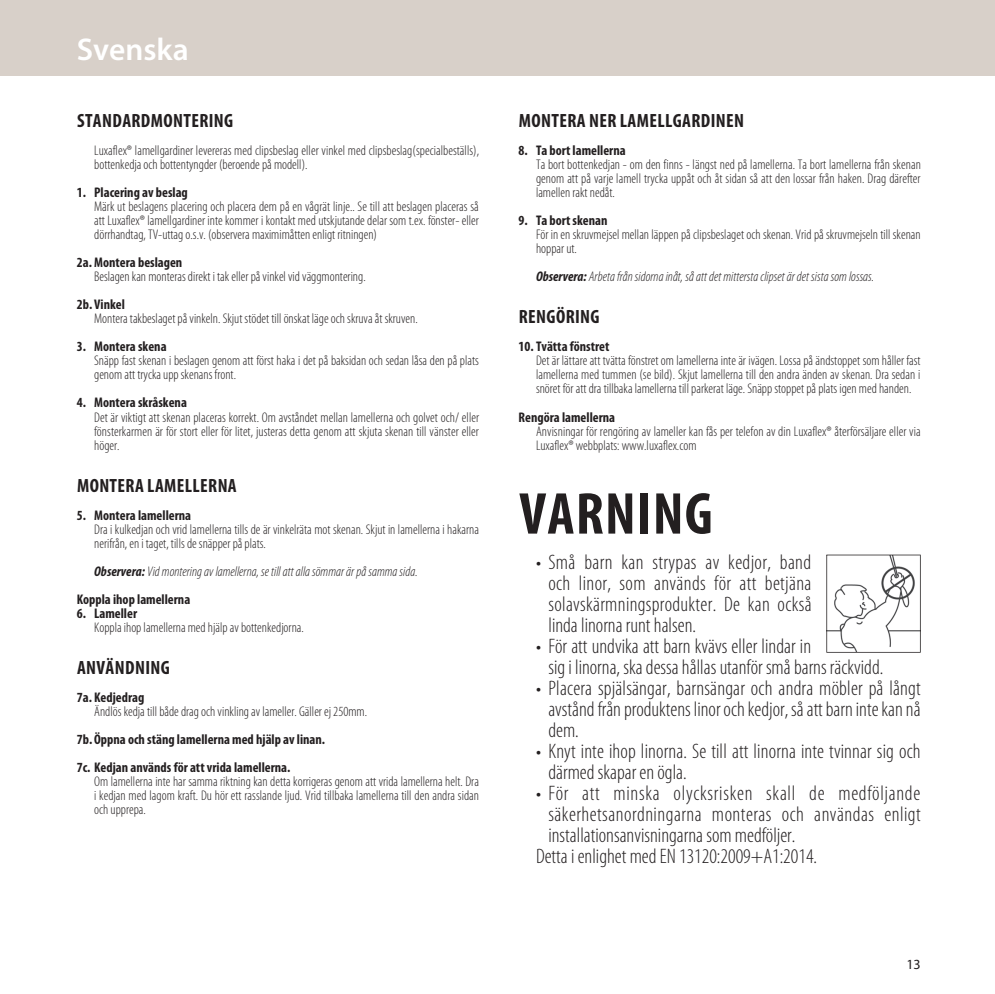
<style>
.page{position:relative;width:995px;height:994px;background:#fff}
.page>*{position:absolute;margin:0;border:0;box-sizing:border-box;transform-origin:0 0}
.t1{font:700 condensed 59.5px "Myriad Pro";letter-spacing:.02em;color:#231f20}
.t2{font:600 31.5px "Myriad Pro";color:#fff}
.t3{font:300 condensed 21px/21px "Myriad Pro";color:#231f20;text-align:justify}
.t4{font:300 condensed 21px "Myriad Pro";letter-spacing:.025em;color:#231f20}
.t5{font:300 condensed 21px "Myriad Pro";letter-spacing:.035em;color:#231f20}
.t6{font:700 condensed 19.25px "Myriad Pro";letter-spacing:.02em;color:#231f20}
.t7{font:300 condensed 14px/14px "Myriad Pro";color:#231f20}
.t8{font:700 condensed 14px/28px "Myriad Pro";color:#231f20}
.t9{font:italic 300 condensed 14px/28px "Myriad Pro";color:#231f20}
.t10{font:14px "Myriad Pro";color:#231f20}
.s1{font-weight:700}
.s2{font-weight:700;font-style:normal}
</style>
<div class="page">
<svg style="left:826px;top:554px;width:94px;height:98px"></svg>
<hr style="left:0;top:0;width:2px;height:76px;background:#d8d0c9">
<div style="left:2px;top:0;width:992px;height:76px;background:#d8d0c9"></div>
<h2 class="t2" style="left:77px;top:29px;width:113px">Svenska</h2>
<h3 class="t6" style="left:77px;top:109px;width:158px">STANDARDMONTERING</h3>
<p class="t7" style="left:94px;top:143px;width:386px">Luxaflex® lamellgardiner levereras med clipsbeslag eller vinkel med clipsbeslag(specialbeställs), bottenkedja och bottentyngder (beroende på modell).</p>
<p class="t8" style="left:77px;top:178px;width:112px">1. Placering av beslag</p>
<p class="t7" style="left:94px;top:199px;width:386px;text-align:justify">Märk ut beslagens placering och placera dem på en vågrät linje.. Se till att beslagen placeras så att Luxaflex® lamellgardiner inte kommer i kontakt med utskjutande delar som t.ex. fönster- eller dörrhandtag, TV-uttag o.s.v. (observera maximimåtten enligt ritningen)</p>
<p class="t8" style="left:77px;top:248px;width:107px">2a. Montera beslagen</p>
<p class="t7" style="left:94px;top:269px;width:273px">Beslagen kan monteras direkt i tak eller på vinkel vid väggmontering.</p>
<p class="t8" style="left:77px;top:290px;width:50px">2b. Vinkel</p>
<p class="t7" style="left:94px;top:311px;width:325px">Montera takbeslaget på vinkeln. Skjut stödet till önskat läge och skruva åt skruven.</p>
<p class="t8" style="left:77px;top:332px;width:91px">3. Montera skena</p>
<p class="t7" style="left:94px;top:353px;width:386px">Snäpp fast skenan i beslagen genom att först haka i det på baksidan och sedan låsa den på plats genom att trycka upp skenans front.</p>
<p class="t8" style="left:77px;top:388px;width:112px">4. Montera skråskena</p>
<p class="t7" style="left:94px;top:409px;width:386px;text-align:justify">Det är viktigt att skenan placeras korrekt. Om avståndet mellan lamellerna och golvet och/ eller fönsterkarmen är för stort eller för litet, justeras detta genom att skjuta skenan till vänster eller höger.</p>
<h3 class="t6" style="left:77px;top:473px;width:161px">MONTERA LAMELLERNA</h3>
<p class="t8" style="left:77px;top:500px;width:116px">5. Montera lamellerna</p>
<p class="t7" style="left:94px;top:521px;width:386px">Dra i kulkedjan och vrid lamellerna tills de är vinkelräta mot skenan. Skjut in lamellerna i hakarna nerifrån, en i taget, tills de snäpper på plats.</p>
<p class="t9" style="left:77px;top:556px;width:342px;text-indent:17px"><span class="s1">Observera:</span> Vid montering av lamellerna, se till att alla sömmar är på samma sida.<br><span class="s2">Koppla ihop lamellerna</span></p>
<p class="t8" style="left:77px;top:598px;width:62px">6. Lameller</p>
<p class="t7" style="left:94px;top:619px;width:211px">Koppla ihop lamellerna med hjälp av bottenkedjorna.</p>
<h3 class="t6" style="left:77px;top:655px;width:94px">ANVÄNDNING</h3>
<p class="t8" style="left:77px;top:682px;width:69px">7a. Kedjedrag</p>
<p class="t7" style="left:94px;top:703px;width:274px">Ändlös kedja till både drag och vinkling av lameller. Gäller ej 250mm.</p>
<p class="t8" style="left:77px;top:724px;width:250px">7b. Öppna och stäng lamellerna med hjälp av linan.<br>7c. Kedjan används för att vrida lamellerna.</p>
<p class="t7" style="left:94px;top:773px;width:386px;text-align:justify">Om lamellerna inte har samma riktning kan detta korrigeras genom att vrida lamellerna helt. Dra i kedjan med lagom kraft. Du hör ett rasslande ljud. Vrid tillbaka lamellerna till den andra sidan och upprepa.</p>
<h3 class="t6" style="left:518px;top:109px;width:227px">MONTERA NER LAMELLGARDINEN</h3>
<p class="t8" style="left:518px;top:136px;width:109px">8. Ta bort lamellerna</p>
<p class="t7" style="left:536px;top:157px;width:386px;text-align:justify">Ta bort bottenkedjan - om den finns - längst ned på lamellerna. Ta bort lamellerna från skenan genom att på varje lamell trycka uppåt och åt sidan så att den lossar från haken. Drag därefter lamellen rakt nedåt.</p>
<p class="t8" style="left:518px;top:206px;width:90px">9. Ta bort skenan</p>
<p class="t7" style="left:536px;top:227px;width:386px">För in en skruvmejsel mellan läppen på clipsbeslaget och skenan. Vrid på skruvmejseln till skenan hoppar ut.</p>
<p class="t9" style="left:536px;top:262px;width:340px"><span class="s1">Observera:</span> Arbeta från sidorna inåt, så att det mittersta clipset är det sista som lossas.</p>
<h3 class="t6" style="left:518px;top:305px;width:82px">RENGÖRING</h3>
<p class="t8" style="left:518px;top:332px;width:92px">10. Tvätta fönstret</p>
<p class="t7" style="left:536px;top:353px;width:386px;text-align:justify">Det är lättare att tvätta fönstret om lamellerna inte är ivägen. Lossa på ändstoppet som håller fast lamellerna med tummen (se bild). Skjut lamellerna till den andra änden av skenan. Dra sedan i snöret för att dra tillbaka lamellerna till parkerat läge. Snäpp stoppet på plats igen med handen.</p>
<p class="t8" style="left:518px;top:402px;width:98px">Rengöra lamellerna</p>
<p class="t7" style="left:536px;top:423px;width:386px">Anvisningar för rengöring av lameller kan fås per telefon av din Luxaflex® återförsäljare eller via<br>Luxaflex® webbplats: www.luxaflex.com</p>
<h1 class="t1" style="left:519px;top:476px;width:195px">VARNING</h1>
<h3 class="t3" style="left:548px;top:551px;width:265px;text-indent:-12px">• Små barn kan strypas av kedjor, band och linor, som används för att betjäna solavskärmningsprodukter. De kan också linda linorna runt halsen.</h3>
<h3 class="t3" style="left:548px;top:635px;width:336px;text-indent:-12px">• För att undvika att barn kvävs eller lindar in<br>sig i linorna, ska dessa hållas utanför små barns räckvidd.</h3>
<h3 class="t3" style="left:548px;top:677px;width:374px;text-indent:-12px">• Placera spjälsängar, barnsängar och andra möbler på långt avstånd från produktens linor och kedjor, så att barn inte kan nå dem.</h3>
<h3 class="t3" style="left:548px;top:740px;width:374px;text-indent:-12px">• Knyt inte ihop linorna. Se till att linorna inte tvinnar sig och därmed skapar en ögla.</h3>
<h3 class="t5" style="left:536px;top:780px;width:386px">• För att minska olycksrisken skall de medföljande</h3>
<h3 class="t4" style="left:548px;top:801px;width:374px">säkerhetsanordningarna monteras och användas enligt</h3>
<h3 class="t3" style="left:548px;top:824px;width:248px">installationsanvisningarna som medföljer.</h3>
<h3 class="t3" style="left:536px;top:845px;width:282px">Detta i enlighet med EN 13120:2009+A1:2014.</h3>
<p class="t10" style="left:906px;top:954px;width:16px">13</p>
</div>
